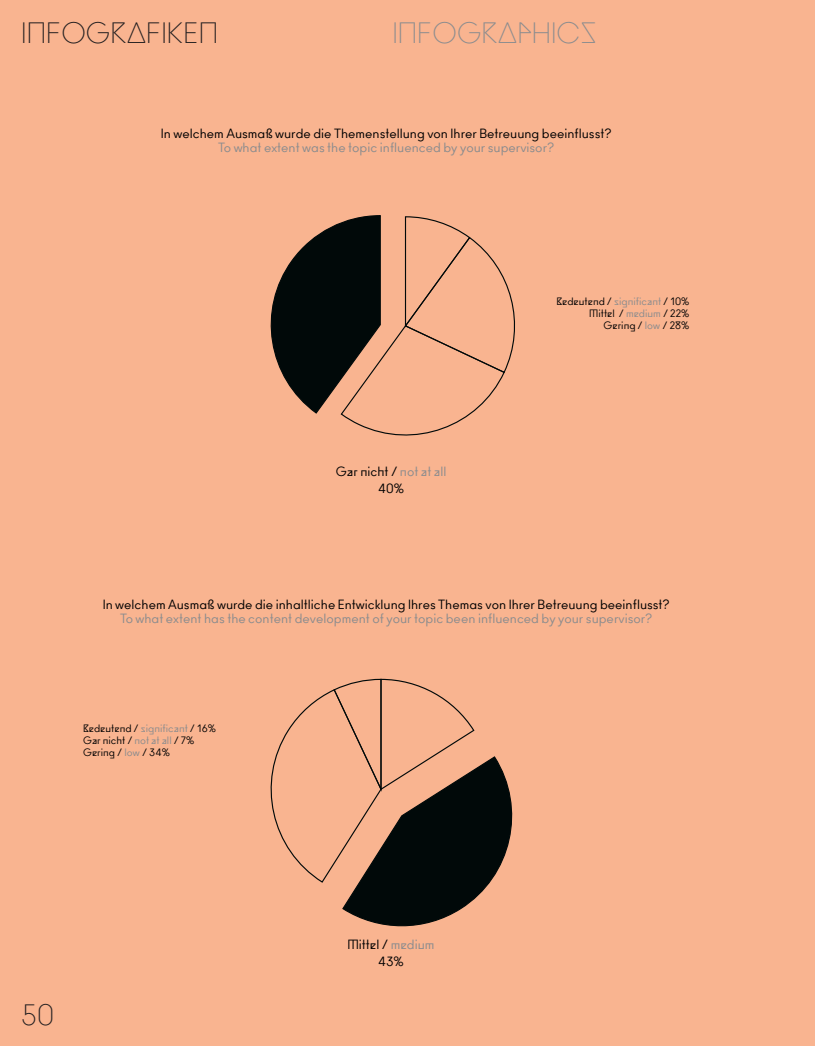
<style>
.page{position:relative;width:815px;height:1046px;background:#fff}
.page>*{position:absolute;margin:0;border:0;box-sizing:border-box;transform-origin:0 0}
.TITEL_22pt{font:300 27.5px "Ano Angular";color:#231f20}
.TITEL_22pt-2{font:300 27.5px "Ano Angular";color:#8b8c8e}
.INTRO{font:12.5px "Ano";color:#000001}
.INTRO-2{font:12.5px "Ano";color:#8b8c8e}
.INTRO-3{font:12.5px "Ano Angular";color:#000001}
.INTRO-4{font:10px "Ano Angular";color:#000001}
.s1{color:#8b8c8e}
</style>
<div class="page">
<div style="left:0;top:0;width:815px;height:1045px;background:#f9b490"></div>
<svg style="left:270px;top:215px;width:245px;height:221px"></svg>
<svg style="left:270px;top:678px;width:243px;height:249px"></svg>
<p class="TITEL_22pt" style="left:21px;top:17px;width:198px">INFOGRAFIKEN</p>
<p class="TITEL_22pt-2" style="left:392px;top:17px;width:206px">INFOGRAPHICS</p>
<p class="INTRO" style="left:161px;top:125px;width:452px">In welchem Ausmaß wurde die Themenstellung von Ihrer Betreuung beeinflusst?</p>
<p class="INTRO-2" style="left:218px;top:139px;width:338px">To what extent was the topic influenced by your supervisor?</p>
<p class="INTRO-3" style="left:336px;top:463px;width:112px">Gar nicht / <span class="s1">not at all</span></p>
<p class="INTRO-3" style="left:378px;top:480px;width:27px">40%</p>
<p class="INTRO-4" style="left:556px;top:295px;width:134px">Bedeutend / <span class="s1">significant</span> / 10%</p>
<p class="INTRO-4" style="left:589px;top:307px;width:102px">Mittel / <span class="s1">medium</span> / 22%</p>
<p class="INTRO-4" style="left:603px;top:319px;width:87px">Gering / <span class="s1">low</span> / 28%</p>
<p class="INTRO" style="left:103px;top:597px;width:569px">In welchem Ausmaß wurde die inhaltliche Entwicklung Ihres Themas von Ihrer Betreuung beeinflusst?</p>
<p class="INTRO-2" style="left:120px;top:611px;width:534px">To what extent has the content development of your topic been influenced by your supervisor?</p>
<p class="INTRO-4" style="left:83px;top:722px;width:134px">Bedeutend / <span class="s1">significant</span> / 16%</p>
<p class="INTRO-4" style="left:83px;top:734px;width:113px">Gar nicht / <span class="s1">not at all</span> / 7%</p>
<p class="INTRO-4" style="left:83px;top:746px;width:88px">Gering / <span class="s1">low</span> / 34%</p>
<h1 class="TITEL_22pt" style="left:21px;top:998px;width:34px">50</h1>
<p class="INTRO-3" style="left:347px;top:936px;width:89px">Mittel / <span class="s1">medium</span></p>
<p class="INTRO-3" style="left:378px;top:953px;width:27px">43%</p>
</div>
